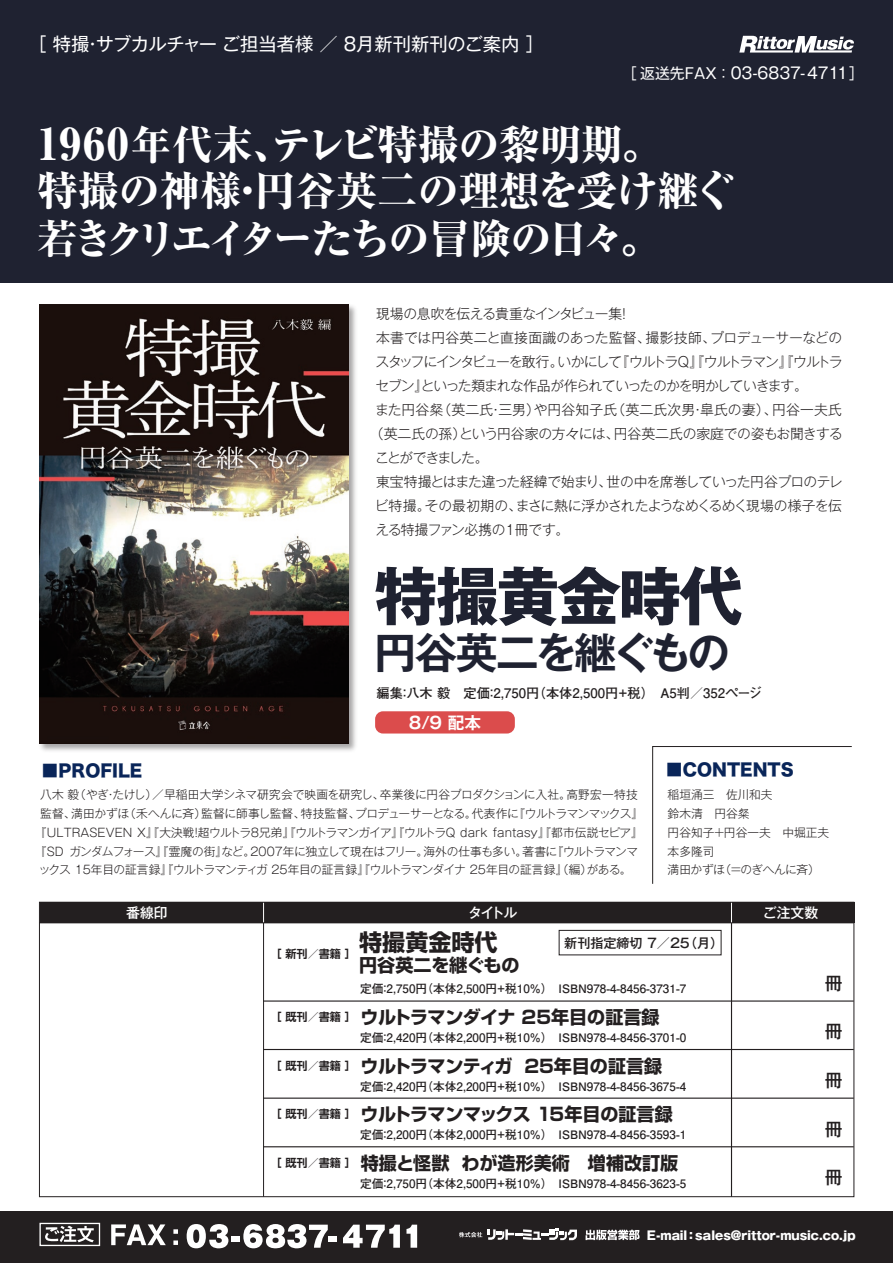
<style>
.page{position:relative;width:893px;height:1263px;background:#fff}
.page>*{position:absolute;margin:0;border:0;box-sizing:border-box;transform-origin:0 0}
.t1{font:700 63.75px "Gothic MB101 Pro";letter-spacing:-.045em;color:#1f2231}
.t2{font:700 42.45px "Gothic MB101 Pro De";letter-spacing:-.08em;color:#1f2231}
.t3{font:800 40.95px/47px "Ryumin Pro";letter-spacing:-.015em;color:#fff}
.t4{font:700 23.1px "Shin Go Pro";color:#231f20}
.t5{font:18.3px "Gothic MB101 Pro";letter-spacing:-.01em;color:#fff}
.t6{font:700 18px "Shin Go Pro";letter-spacing:-.02em;color:#231f20}
.t7{font:700 18px "Shin Go Pro";color:#231f20}
.t8{font:500 17.7px "Gothic MB101 Pro";color:#231f20}
.t9{font:16.95px "Hira Kaku Std N W8";color:#092559}
.t10{font:700 16.65px "Gothic MB101 Pro De";color:#fff}
.t11{font:15.9px "Gothic MB101 Pro";color:#fff}
.t12{font:500 13.95px "Gothic MB101 Pro";letter-spacing:-.005em;color:#fff}
.t13{font:300 13.8px "Gothic MB101 Pro";letter-spacing:-.04em;color:#231f20}
.t14{font:300 13.8px "Gothic MB101 Pro";letter-spacing:-.1em;color:#231f20}
.t15{font:300 13.8px "Gothic MB101 Pro";letter-spacing:.015em;color:#231f20}
.t16{font:300 13.8px "Gothic MB101 Pro";letter-spacing:-.015em;color:#231f20}
.t17{font:300 13.8px "Gothic MB101 Pro";letter-spacing:-.005em;color:#231f20}
.t18{font:300 13.8px "Gothic MB101 Pro";letter-spacing:-.075em;color:#231f20}
.t19{font:300 13.8px "Gothic MB101 Pro";letter-spacing:-.065em;color:#231f20}
.t20{font:300 13.8px "Gothic MB101 Pro";letter-spacing:-.02em;color:#231f20}
.t21{font:300 13.8px "Gothic MB101 Pro";letter-spacing:-.11em;color:#231f20}
.t22{font:700 13.2px "Futo Go B101 Pro";color:#231f20}
.t23{font:500 13.05px "Gothic MB101 Pro";color:#231f20}
.t24{font:800 11.85px "Gothic MB101 Pro";color:#fff}
.t25{font:700 11.7px "Futo Go B101 Pro";color:#231f20}
.t26{font:300 11.7px/18.8px "Gothic MB101 Pro";letter-spacing:-.015em;color:#231f20}
.t27{font:300 11.7px "Gothic MB101 Pro";letter-spacing:.01em;color:#231f20}
.t28{font:300 11.7px "Gothic MB101 Pro";letter-spacing:-.035em;color:#231f20}
.t29{font:300 11.7px "Gothic MB101 Pro";letter-spacing:-.045em;color:#231f20}
.t30{font:700 11.1px "Shin Go Pro De";color:#231f20}
.s1{font-size:14.85px}
.s2{font-size:43.95px}
.s3{font-family:"Koz Go Pr 6 N"}
</style>
<div class="page">
<div style="left:0;top:0;width:893px;height:282px;background:#1f2231"></div>
<div style="left:40px;top:902px;width:815px;height:20px;background:#231f20"></div>
<hr style="left:731px;top:923px;width:1px;height:274px;background:#231f20">
<hr style="left:263px;top:923px;width:1px;height:274px;background:#231f20">
<svg style="left:731px;top:904px;width:1px;height:18px"></svg>
<svg style="left:263px;top:904px;width:1px;height:18px"></svg>
<hr style="left:39px;top:922px;width:815px;height:1px;background:#231f20">
<div style="left:0;top:1211px;width:893px;height:52px;background:#231f20"></div>
<svg style="left:459px;top:1228px;width:118px;height:12px"></svg>
<svg style="left:586px;top:1229px;width:54px;height:11px"></svg>
<svg style="left:111px;top:1224px;width:55px;height:21px"></svg>
<svg style="left:173px;top:1240px;width:5px;height:5px"></svg>
<svg style="left:173px;top:1229px;width:5px;height:5px"></svg>
<svg style="left:45px;top:1226px;width:49px;height:16px"></svg>
<div style="left:39px;top:1223px;width:61px;height:23px;border:1px solid #fff"></div>
<svg style="left:187px;top:1224px;width:41px;height:24px"></svg>
<div style="left:232px;top:1236px;width:8px;height:6px;background:#fff"></div>
<svg style="left:243px;top:1224px;width:85px;height:24px"></svg>
<div style="left:329px;top:1236px;width:8px;height:6px;background:#fff"></div>
<svg style="left:343px;top:1224px;width:57px;height:24px"></svg>
<svg style="left:406px;top:1224px;width:11px;height:24px"></svg>
<img style="left:39px;top:304px;width:317px;height:447px">
<img style="left:39px;top:304px;width:309px;height:439px">
<div style="left:375px;top:711px;width:140px;height:22px;background:#db4c4c;border-radius:8px"></div>
<svg style="left:739px;top:36px;width:115px;height:17px"></svg>
<svg style="left:652px;top:746px;width:200px;height:138px"></svg>
<hr style="left:263px;top:1000px;width:591px;height:2px;background:#231f20">
<hr style="left:263px;top:1049px;width:591px;height:1px;background:#231f20">
<hr style="left:263px;top:1097px;width:591px;height:2px;background:#231f20">
<hr style="left:263px;top:1146px;width:591px;height:1px;background:#231f20">
<div style="left:559px;top:930px;width:162px;height:25px;border:1px solid #231f20"></div>
<h3 class="t5" style="left:28px;top:28px;width:517px">［ 特撮・サブカルチャー ご担当者様 ／ 8月新刊新刊のご案内 ］</h3>
<h3 class="t11" style="left:622px;top:59px;width:243px"><span class="s1">［返送先FAX ：</span>03-6837-4711<span class="s1">］</span></h3>
<h3 class="t3" style="left:37px;top:118px;width:699px"><span class="s2">1960</span>年代末、テレビ特撮の黎明期。<br>特撮の神様・円谷英二の理想を受け継ぐ若きクリエイターたちの冒険の日々。</h3>
<p class="t19" style="left:376px;top:302px;width:256px">現場の息吹を伝える貴重なインタビュー集！</p>
<p class="t17" style="left:376px;top:326px;width:468px">本書では円谷英二と直接面識のあった監督、撮影技師、プロデューサーなどの</p>
<p class="t14" style="left:376px;top:350px;width:468px">スタッフにインタビューを敢行。いかにして『ウルトラQ』『ウルトラマン』『ウルトラ</p>
<p class="t18" style="left:376px;top:374px;width:434px">セブン』といった類まれな作品が作られていったのかを明かしていきます。</p>
<p class="t15" style="left:375px;top:398px;width:469px">また円谷粲（英二氏・三男）や円谷知子氏（英二氏次男・皐氏の妻）、円谷一夫氏</p>
<p class="t16" style="left:370px;top:422px;width:475px">（英二氏の孫）という円谷家の方々には、円谷英二氏の家庭での姿もお聞きする</p>
<p class="t21" style="left:375px;top:446px;width:115px">ことができました。</p>
<p class="t13" style="left:376px;top:470px;width:468px">東宝特撮とはまた違った経緯で始まり、世の中を席巻していった円谷プロのテレ</p>
<p class="t13" style="left:375px;top:494px;width:469px">ビ特撮。その最初期の、まさに熱に浮かされたようなめくるめく現場の様子を伝</p>
<p class="t20" style="left:375px;top:518px;width:196px">える特撮ファン必携の1冊です。</p>
<h1 class="t1" style="left:374px;top:543px;width:370px">特撮黄金時代</h1>
<h2 class="t2" style="left:374px;top:618px;width:357px">円谷英二を継ぐもの</h2>
<p class="t22" style="left:377px;top:683px;width:387px">編集：八木 毅　定価：2,750円（本体2,500円+税）　A5判／352ページ</p>
<h3 class="t10" style="left:409px;top:709px;width:74px">8/9 配本</h3>
<h3 class="t9" style="left:41px;top:761px;width:102px"><span class="s3">■</span>PROFILE</h3>
<h3 class="t9" style="left:666px;top:760px;width:129px"><span class="s3">■</span>CONTENTS</h3>
<p class="t26" style="left:40px;top:784px;width:599px">八木 毅（やぎ・たけし）／早稲田大学シネマ研究会で映画を研究し、卒業後に円谷プロダクションに入社。高野宏一特技</p>
<p class="t26" style="left:40px;top:803px;width:605px">監督、満田かずほ（禾へんに斉）監督に師事し監督、特技監督、プロデューサーとなる。代表作に『ウルトラマンマックス』</p>
<p class="t27" style="left:34px;top:823px;width:610px">『ULTRASEVEN X』『大決戦！超ウルトラ８兄弟』『ウルトラマンガイア』『ウルトラQ dark fantasy』『都市伝説セピア』</p>
<p class="t28" style="left:34px;top:841px;width:605px">『SD ガンダムフォース』『霊魔の街』など。2007年に独立して現在はフリー。海外の仕事も多い。著書に『ウルトラマンマ</p>
<p class="t29" style="left:39px;top:860px;width:594px">ックス 15年目の証言録』『ウルトラマンティガ 25年目の証言録』『ウルトラマンダイナ 25年目の証言録』（編）がある。</p>
<p class="t26" style="left:668px;top:784px;width:163px">稲垣涌三　佐川和夫　<br>鈴木清　円谷粲<br>円谷知子＋円谷一夫　中堀正夫本多隆司<br>満田かずほ（＝のぎへんに斉）</p>
<p class="t12" style="left:126px;top:901px;width:43px">番線印</p>
<p class="t12" style="left:468px;top:901px;width:51px">タイトル</p>
<p class="t12" style="left:763px;top:901px;width:57px">ご注文数</p>
<p class="t30" style="left:271px;top:944px;width:87px">［ 新刊／書籍 ］</p>
<h3 class="t4" style="left:359px;top:924px;width:140px">特撮黄金時代</h3>
<h3 class="t7" style="left:359px;top:951px;width:162px">円谷英二を継ぐもの</h3>
<p class="t23" style="left:564px;top:932px;width:160px">新刊指定締切 7／25（月）</p>
<p class="t25" style="left:360px;top:979px;width:327px">定価：2,750円（本体2,500円+税10%）　ISBN978-4-8456-3731-7</p>
<h3 class="t8" style="left:825px;top:968px;width:19px">冊</h3>
<h3 class="t6" style="left:271px;top:1003px;width:390px"><sup>［</sup> <sup>既刊／書籍</sup> <sup>］</sup>ウルトラマンダイナ 25年目の証言録</h3>
<p class="t25" style="left:360px;top:1028px;width:327px">定価：2,420円（本体2,200円+税10%）　ISBN978-4-8456-3701-0</p>
<h3 class="t8" style="left:825px;top:1017px;width:19px">冊</h3>
<h3 class="t6" style="left:271px;top:1052px;width:393px"><sup>［</sup> <sup>既刊／書籍</sup> <sup>］</sup>ウルトラマンティガ 25年目の証言録</h3>
<p class="t25" style="left:360px;top:1077px;width:327px">定価：2,420円（本体2,200円+税10%）　ISBN978-4-8456-3675-4</p>
<h3 class="t8" style="left:825px;top:1066px;width:19px">冊</h3>
<h3 class="t6" style="left:271px;top:1100px;width:404px"><sup>［</sup> <sup>既刊／書籍</sup> <sup>］</sup>ウルトラマンマックス 15年目の証言録</h3>
<p class="t25" style="left:360px;top:1125px;width:327px">定価：2,200円（本体2,000円+税10%）　ISBN978-4-8456-3593-1</p>
<h3 class="t8" style="left:825px;top:1114px;width:19px">冊</h3>
<h3 class="t7" style="left:271px;top:1149px;width:409px"><sup>［</sup> <sup>既刊／書籍</sup> <sup>］</sup>特撮と怪獣 わが造形美術　増補改訂版</h3>
<p class="t25" style="left:360px;top:1174px;width:327px">定価：2,750円（本体2,500円+税10%）　ISBN978-4-8456-3623-5</p>
<h3 class="t8" style="left:825px;top:1163px;width:19px">冊</h3>
<p class="t24" style="left:647px;top:1225px;width:210px">E-mail：sales@rittor-music.co.jp</p>
</div>
